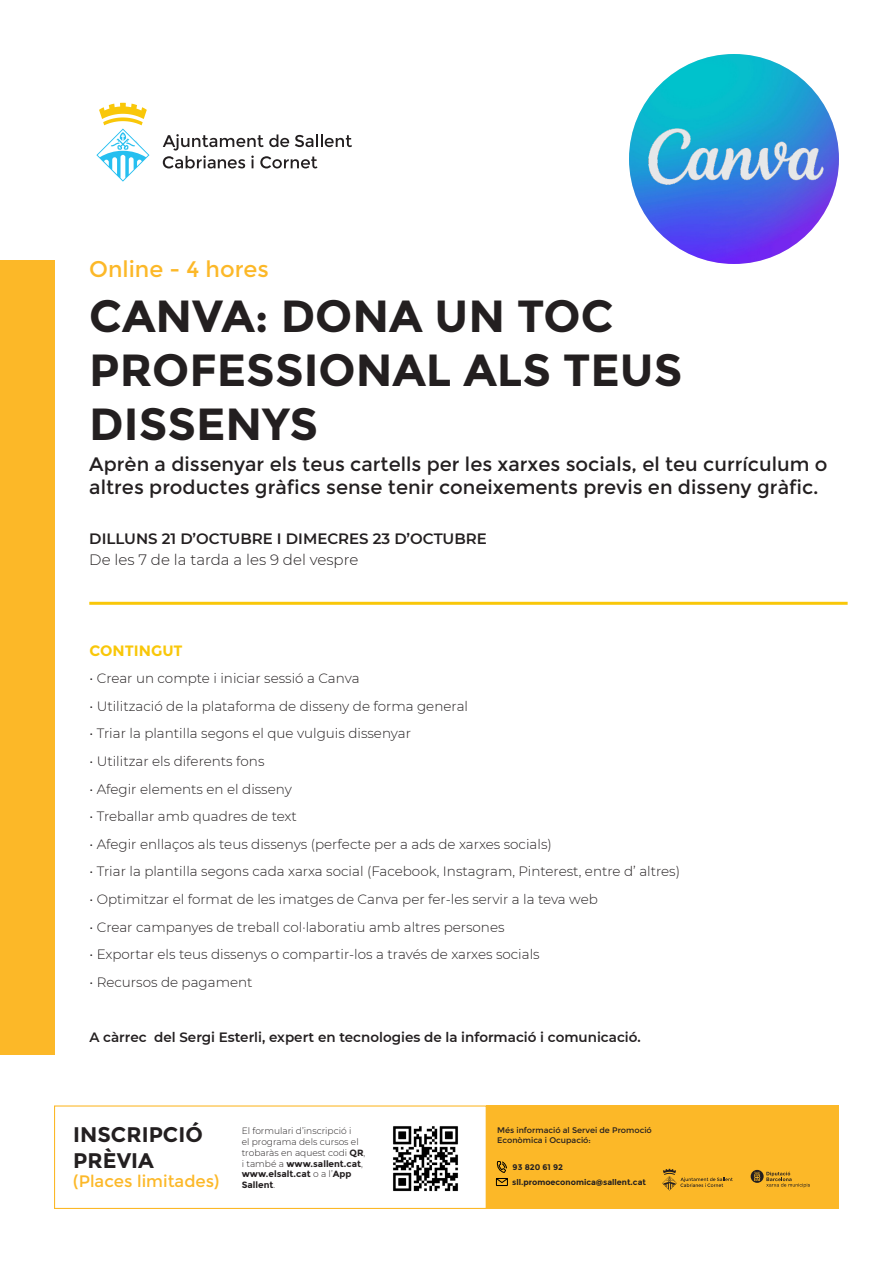
<style>
.page{position:relative;width:893px;height:1263px;background:#fff}
.page>*{position:absolute;margin:0;border:0;box-sizing:border-box;transform-origin:0 0}
.t1{font:700 45px/54px "Montserrat";color:#231f20}
.t2{font:22.5px "Montserrat";color:#fcb828}
.t3{font:700 21.15px/25.3px "Montserrat";color:#231f20}
.t4{font:19.5px/23.4px "Montserrat";color:#231f20}
.t5{font:16.65px "Montserrat";color:#fcb828}
.t6{font:600 15px "Montserrat";color:#231f20}
.t7{font:300 15px "Montserrat";color:#231f20}
.t8{font:700 15px "Montserrat";color:#f9c709}
.t9{font:300 13.5px "Montserrat";color:#231f20}
.t10{font:600 13.5px "Montserrat";color:#231f20}
.t11{font:300 9px/10.8px "Montserrat";color:#231f20}
.t12{font:8.1px/9.8px "Montserrat";color:#231f20}
.t13{font:700 8.1px/15px "Montserrat";color:#231f20}
.s1{font-weight:700}
</style>
<div class="page">
<div style="left:486px;top:1105px;width:353px;height:104px;background:#fcb828"></div>
<div style="left:54px;top:1105px;width:433px;height:104px;border:1px solid #fcb828"></div>
<svg style="left:751px;top:1170px;width:59px;height:17px"></svg>
<svg style="left:496px;top:1161px;width:12px;height:25px"></svg>
<svg style="left:662px;top:1169px;width:71px;height:21px"></svg>
<img style="left:393px;top:1126px;width:65px;height:66px">
<img style="left:629px;top:54px;width:210px;height:210px;border-radius:105px">
<div style="left:0;top:260px;width:54px;height:794px;background:#fcb828"></div>
<svg style="left:96px;top:103px;width:53px;height:79px"></svg>
<svg style="left:163px;top:134px;width:189px;height:34px"></svg>
<hr style="left:89px;top:602px;width:759px;height:3px;background:#f9c709">
<p class="t2" style="left:89px;top:256px;width:181px">Online - 4 hores</p>
<p class="t1" style="left:89px;top:289px;width:595px">CANVA: DONA UN TOC<br>PROFESSIONAL ALS TEUS<br>DISSENYS</p>
<p class="t4" style="left:89px;top:453px;width:740px">Aprèn a dissenyar els teus cartells per les xarxes socials, el teu currículum o altres productes gràfics sense tenir coneixements previs en disseny gràfic.</p>
<p class="t6" style="left:89px;top:528px;width:399px">DILLUNS 21 D’OCTUBRE I DIMECRES 23 D’OCTUBRE</p>
<p class="t7" style="left:89px;top:550px;width:271px">De les 7 de la tarda a les 9 del vespre</p>
<p class="t8" style="left:89px;top:641px;width:95px">CONTINGUT</p>
<p class="t9" style="left:89px;top:669px;width:272px">• Crear un compte i iniciar sessió a Canva</p>
<p class="t9" style="left:89px;top:697px;width:380px">• Utilització de la plataforma de disseny de forma general</p>
<p class="t9" style="left:89px;top:724px;width:323px">• Triar la plantilla segons el que vulguis dissenyar</p>
<p class="t9" style="left:89px;top:752px;width:177px">• Utilitzar els diferents fons</p>
<p class="t9" style="left:89px;top:780px;width:204px">• Afegir elements en el disseny</p>
<p class="t9" style="left:89px;top:807px;width:209px">• Treballar amb quadres de text</p>
<p class="t9" style="left:89px;top:835px;width:464px">• Afegir enllaços als teus dissenys (perfecte per a ads de xarxes socials)</p>
<p class="t9" style="left:89px;top:862px;width:592px">• Triar la plantilla segons cada xarxa social (Facebook, Instagram, Pinterest, entre d’ altres)</p>
<p class="t9" style="left:89px;top:890px;width:510px">• Optimitzar el format de les imatges de Canva per fer-les servir a la teva web</p>
<p class="t9" style="left:89px;top:918px;width:417px">• Crear campanyes de treball col·laboratiu amb altres persones</p>
<p class="t9" style="left:89px;top:945px;width:452px">• Exportar els teus dissenys o compartir-los a través de xarxes socials</p>
<p class="t9" style="left:89px;top:973px;width:165px">• Recursos de pagament</p>
<p class="t10" style="left:89px;top:1028px;width:553px">A càrrec del Sergi Esterli, expert en tecnologies de la informació i comunicació.</p>
<h3 class="t3" style="left:73px;top:1122px;width:131px">INSCRIPCIÓ<br>PRÈVIA</h3>
<p class="t5" style="left:73px;top:1172px;width:148px">(Places limitades)</p>
<p class="t11" style="left:242px;top:1125px;width:125px">El formulari d’inscripció i<br>el programa dels cursos el trobaràs en aquest codi <span class="s1">QR</span>, i també a <span class="s1">www.sallent.cat</span>, <span class="s1">www.elsalt.cat</span> o a l’<span class="s1">App<br>Sallent</span>.</p>
<p class="t12" style="left:497px;top:1125px;width:156px">Més informació al Servei de Promoció<br>Econòmica i Ocupació:</p>
<p class="t13" style="left:512px;top:1159px;width:135px">93 820 61 92 sll.promoeconomica@sallent.cat</p>
</div>
